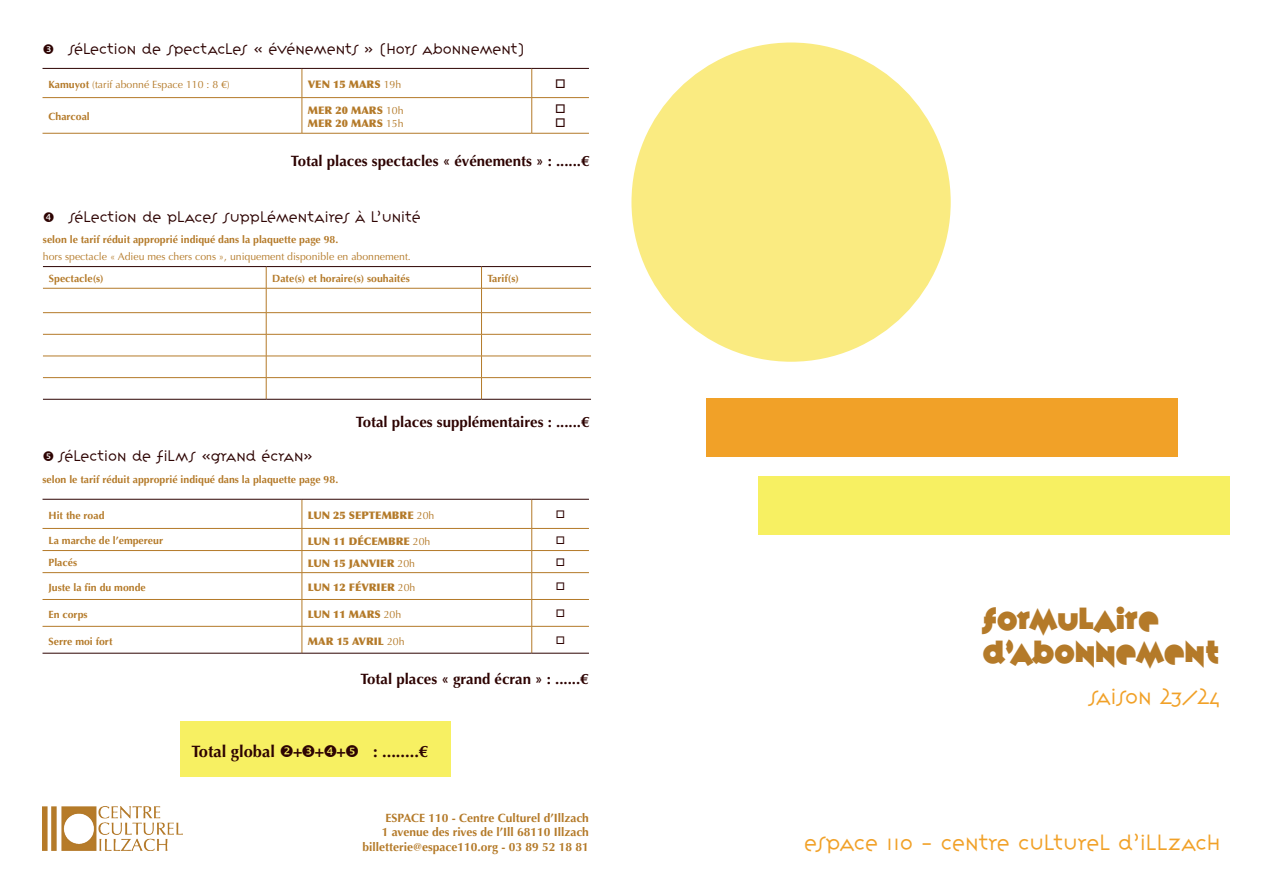
<style>
.page{position:relative;width:1263px;height:893px;background:#fff}
.page>*{position:absolute;margin:0;border:0;box-sizing:border-box;transform-origin:0 0}
.t1{font:700 27px/32.4px "Variex OT";color:#b47a29}
.t2{font:300 19.5px "Variex OT";color:#f1a128}
.t3{font:700 16.5px "Optima";color:#2d0302}
.t4{font:700 15px "Optima";color:#2d0302}
.t5{font:300 13.5px "Variex OT";color:#2d0302}
.t6{font:700 12px "Optima";color:#b47a29}
.t7{font:700 10.5px "Optima";color:#b47a29}
.t8{font:900 10.5px "Optima";color:#b47a29}
.t9{font:10.5px "Optima";color:#b47a29}
.s1{font-weight:700}
.s2{font-weight:400}
</style>
<div class="page">
<div style="left:181px;top:722px;width:270px;height:55px;background:#f7f062"></div>
<hr style="left:43px;top:528px;width:259px;height:1px;background:#b47a29">
<hr style="left:43px;top:550px;width:259px;height:1px;background:#b47a29">
<hr style="left:43px;top:572px;width:259px;height:1px;background:#b47a29">
<hr style="left:43px;top:599px;width:259px;height:1px;background:#b47a29">
<hr style="left:302px;top:528px;width:230px;height:1px;background:#b47a29">
<hr style="left:302px;top:550px;width:230px;height:1px;background:#b47a29">
<hr style="left:302px;top:572px;width:230px;height:1px;background:#b47a29">
<hr style="left:302px;top:599px;width:230px;height:1px;background:#b47a29">
<hr style="left:532px;top:528px;width:57px;height:1px;background:#b47a29">
<hr style="left:532px;top:550px;width:57px;height:1px;background:#b47a29">
<hr style="left:532px;top:572px;width:57px;height:1px;background:#b47a29">
<hr style="left:532px;top:599px;width:57px;height:1px;background:#b47a29">
<hr style="left:43px;top:626px;width:259px;height:1px;background:#b47a29">
<svg style="left:302px;top:500px;width:1px;height:153px"></svg>
<hr style="left:302px;top:626px;width:230px;height:1px;background:#b47a29">
<svg style="left:531px;top:500px;width:1px;height:153px"></svg>
<hr style="left:532px;top:626px;width:57px;height:1px;background:#b47a29">
<hr style="left:43px;top:499px;width:259px;height:1px;background:#2d0302">
<hr style="left:302px;top:499px;width:230px;height:1px;background:#2d0302">
<hr style="left:532px;top:499px;width:57px;height:1px;background:#2d0302">
<hr style="left:43px;top:653px;width:259px;height:1px;background:#2d0302">
<hr style="left:302px;top:653px;width:230px;height:1px;background:#2d0302">
<hr style="left:532px;top:653px;width:57px;height:1px;background:#2d0302">
<img style="left:43px;top:806px;width:139px;height:44px">
<div style="left:706px;top:398px;width:471px;height:59px;background:#f1a128"></div>
<div style="left:759px;top:477px;width:470px;height:58px;background:#f7f062"></div>
<div style="left:631px;top:43px;width:320px;height:319px;background:#faeb81;border-radius:50%"></div>
<svg style="left:302px;top:69px;width:1px;height:28px"></svg>
<svg style="left:531px;top:69px;width:1px;height:28px"></svg>
<hr style="left:43px;top:97px;width:259px;height:1px;background:#b47a29">
<hr style="left:43px;top:133px;width:259px;height:1px;background:#b47a29">
<hr style="left:302px;top:98px;width:1px;height:35px;background:#b47a29">
<hr style="left:302px;top:97px;width:230px;height:1px;background:#b47a29">
<hr style="left:302px;top:133px;width:230px;height:1px;background:#b47a29">
<hr style="left:531px;top:98px;width:1px;height:35px;background:#b47a29">
<hr style="left:532px;top:97px;width:57px;height:1px;background:#b47a29">
<hr style="left:532px;top:133px;width:57px;height:1px;background:#b47a29">
<hr style="left:43px;top:68px;width:259px;height:1px;background:#2d0302">
<hr style="left:302px;top:68px;width:230px;height:1px;background:#2d0302">
<hr style="left:532px;top:68px;width:57px;height:1px;background:#2d0302">
<hr style="left:43px;top:288px;width:223px;height:1px;background:#b47a29">
<hr style="left:43px;top:312px;width:223px;height:1px;background:#b47a29">
<hr style="left:43px;top:334px;width:223px;height:1px;background:#b47a29">
<hr style="left:266px;top:288px;width:215px;height:1px;background:#b47a29">
<hr style="left:266px;top:312px;width:215px;height:1px;background:#b47a29">
<hr style="left:266px;top:334px;width:215px;height:1px;background:#b47a29">
<hr style="left:481px;top:288px;width:110px;height:1px;background:#b47a29">
<hr style="left:481px;top:312px;width:110px;height:1px;background:#b47a29">
<hr style="left:481px;top:334px;width:110px;height:1px;background:#b47a29">
<hr style="left:43px;top:356px;width:223px;height:1px;background:#b47a29">
<hr style="left:266px;top:356px;width:215px;height:1px;background:#b47a29">
<hr style="left:481px;top:356px;width:110px;height:1px;background:#b47a29">
<hr style="left:43px;top:377px;width:223px;height:1px;background:#b47a29">
<svg style="left:266px;top:267px;width:1px;height:132px"></svg>
<hr style="left:266px;top:377px;width:215px;height:1px;background:#b47a29">
<svg style="left:481px;top:267px;width:1px;height:132px"></svg>
<hr style="left:481px;top:377px;width:110px;height:1px;background:#b47a29">
<hr style="left:43px;top:266px;width:223px;height:1px;background:#2d0302">
<hr style="left:266px;top:266px;width:215px;height:1px;background:#2d0302">
<hr style="left:481px;top:266px;width:110px;height:1px;background:#2d0302">
<hr style="left:43px;top:399px;width:223px;height:1px;background:#2d0302">
<hr style="left:266px;top:399px;width:215px;height:1px;background:#2d0302">
<hr style="left:481px;top:399px;width:110px;height:1px;background:#2d0302">
<p class="t5" style="left:68px;top:40px;width:458px">SÉLECTION DE SPECTACLES « ÉVÉNEMENTS » (HORS ABONNEMENT)</p>
<p class="t9" style="left:49px;top:78px;width:183px"><span class="s1">Kamuyot</span> (tarif abonné Espace 110 : 8 €)</p>
<p class="t8" style="left:308px;top:78px;width:95px">VEN 15 MARS <span class="s2">19h</span></p>
<p class="t7" style="left:49px;top:111px;width:43px">Charcoal</p>
<p class="t8" style="left:308px;top:104px;width:97px">MER 20 MARS <span class="s2">10h</span></p>
<p class="t8" style="left:308px;top:117px;width:97px">MER 20 MARS <span class="s2">15h</span></p>
<p class="t4" style="left:291px;top:152px;width:300px">Total places spectacles « événements » : ......€</p>
<p class="t5" style="left:68px;top:207px;width:354px">SÉLECTION DE PLACES SUPPLÉMENTAIRES À L’UNITÉ</p>
<p class="t7" style="left:43px;top:233px;width:297px">selon le tarif réduit approprié indiqué dans la plaquette page 98.</p>
<p class="t9" style="left:43px;top:250px;width:369px">hors spectacle « Adieu mes chers cons », uniquement disponible en abonnement.</p>
<p class="t7" style="left:49px;top:273px;width:56px">Spectacle(s)</p>
<p class="t7" style="left:272px;top:273px;width:139px">Date(s) et horaire(s) souhaités</p>
<p class="t7" style="left:487px;top:273px;width:33px">Tarif(s)</p>
<p class="t5" style="left:58px;top:446px;width:256px">SÉLECTION DE FILMS «GRAND ÉCRAN»</p>
<p class="t7" style="left:43px;top:473px;width:297px">selon le tarif réduit approprié indiqué dans la plaquette page 98.</p>
<p class="t4" style="left:356px;top:413px;width:235px">Total places supplémentaires : ......€</p>
<p class="t7" style="left:49px;top:509px;width:58px">Hit the road</p>
<p class="t8" style="left:308px;top:509px;width:128px">LUN 25 SEPTEMBRE <span class="s2">20h</span></p>
<p class="t7" style="left:49px;top:535px;width:116px">La marche de l’empereur</p>
<p class="t8" style="left:308px;top:534px;width:124px">LUN 11 DÉCEMBRE <span class="s2">20h</span></p>
<p class="t7" style="left:49px;top:557px;width:30px">Placés</p>
<p class="t8" style="left:308px;top:556px;width:109px">LUN 15 JANVIER <span class="s2">20h</span></p>
<p class="t7" style="left:49px;top:581px;width:99px">Juste la fin du monde</p>
<p class="t8" style="left:308px;top:581px;width:109px">LUN 12 FÉVRIER <span class="s2">20h</span></p>
<p class="t7" style="left:49px;top:608px;width:41px">En corps</p>
<p class="t8" style="left:308px;top:608px;width:95px">LUN 11 MARS <span class="s2">20h</span></p>
<p class="t7" style="left:49px;top:635px;width:65px">Serre moi fort</p>
<p class="t8" style="left:308px;top:635px;width:98px">MAR 15 AVRIL <span class="s2">20h</span></p>
<p class="t4" style="left:360px;top:670px;width:230px">Total places « grand écran » : ......€</p>
<p class="t3" style="left:191px;top:741px;width:156px">Total global + + +</p>
<p class="t3" style="left:373px;top:741px;width:57px">: ........€</p>
<p class="t6" style="left:385px;top:811px;width:205px">ESPACE 110 - Centre Culturel d’Illzach</p>
<p class="t6" style="left:382px;top:825px;width:209px">1 avenue des rives de l’Ill 68110 Illzach</p>
<p class="t6" style="left:362px;top:840px;width:228px">billetterie@espace110.org - 03 89 52 18 81</p>
<p class="t1" style="left:983px;top:602px;width:238px">FORMULAIRE<br>D’ABONNEMENT</p>
<p class="t2" style="left:1088px;top:684px;width:133px">SAISON 23/24</p>
<p class="t2" style="left:804px;top:829px;width:418px">ESPACE 110 - CENTRE CULTUREL D’ILLZACH</p>
</div>
